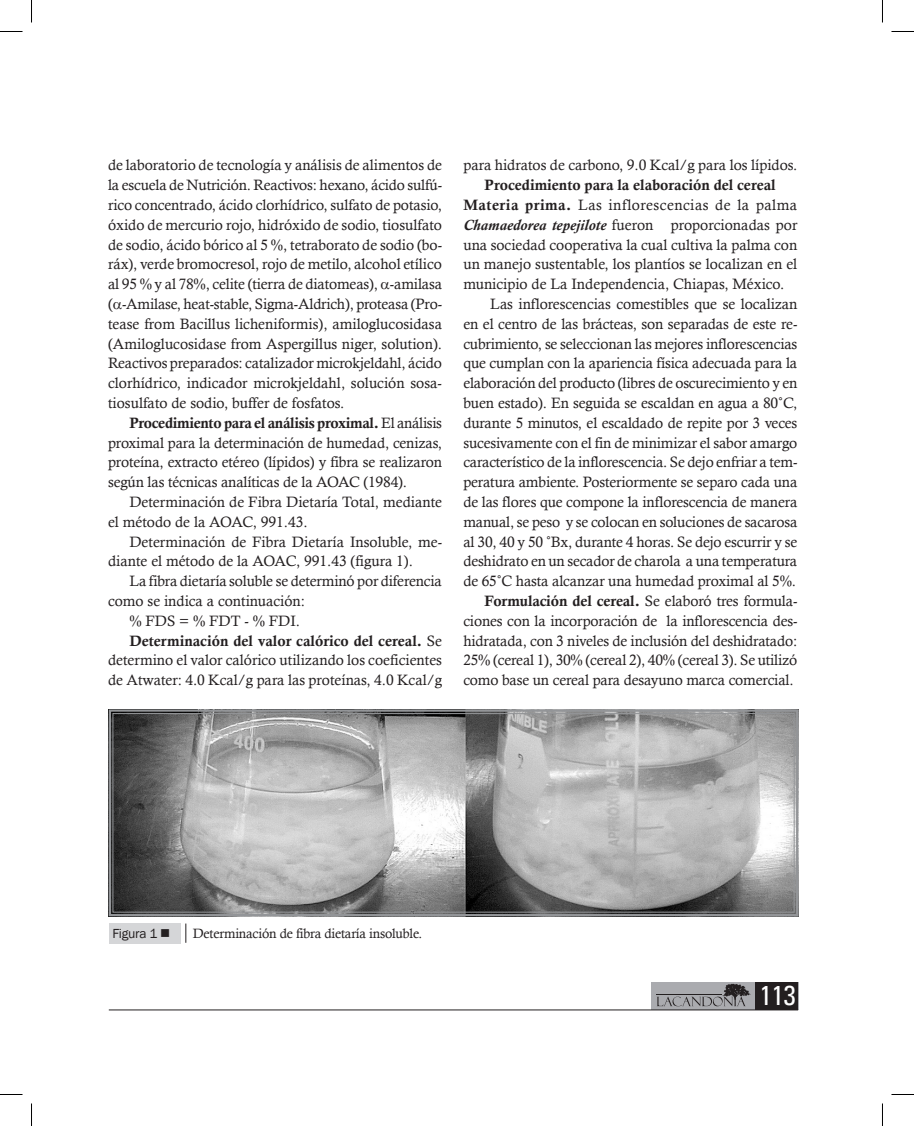
<style>
.page{position:relative;width:914px;height:1126px;background:#fff}
.page>*{position:absolute;margin:0;border:0;box-sizing:border-box;transform-origin:0 0}
.t1{font:condensed 27px "Univers";color:#fff}
.t2{font:15px/19.8px "Calisto";letter-spacing:-.01em;color:#231f20;text-align:justify}
.t3{font:15px "Calis MT Bol";color:#231f20}
.t4{font:15px "Calis MT Bol";letter-spacing:-.02em;color:#231f20}
.t5{font:15px "Calisto";letter-spacing:.03em;color:#231f20}
.t6{font:13.5px "Calisto";letter-spacing:-.015em;color:#231f20}
.t7{font:13.5px "Franklin Gothic";letter-spacing:-.02em;color:#231f20}
.s1{font-family:"Calisto"}
.s2{font-family:"Calis MT Bol"}
.s3{font-weight:700;font-style:italic}
</style>
<div class="page">
<div style="left:650px;top:982px;width:148px;height:28px;background:#aaabaf"></div>
<div style="left:755px;top:982px;width:43px;height:28px;background:#231f20"></div>
<hr style="left:109px;top:1010px;width:689px;height:1px;background:#231f20">
<svg style="left:656px;top:984px;width:94px;height:22px"></svg>
<svg style="left:108px;top:709px;width:691px;height:208px;background:#a0a0a0"></svg>
<div style="left:112px;top:713px;width:682px;height:200px;border:1px solid #939598"></div>
<div style="left:109px;top:923px;width:72px;height:21px;background:#d5d6d8"></div>
<svg style="left:185px;top:924px;width:1px;height:19px"></svg>
<svg style="left:0;top:31px;width:22px;height:1px"></svg>
<svg style="left:891px;top:31px;width:22px;height:1px"></svg>
<svg style="left:0;top:1094px;width:22px;height:1px"></svg>
<svg style="left:891px;top:1094px;width:22px;height:1px"></svg>
<svg style="left:31px;top:0;width:1px;height:22px"></svg>
<svg style="left:31px;top:1103px;width:1px;height:23px"></svg>
<svg style="left:882px;top:0;width:1px;height:22px"></svg>
<svg style="left:882px;top:1103px;width:1px;height:23px"></svg>
<p class="t2" style="left:108px;top:155px;width:335px">de laboratorio de tecnología y análisis de alimentos de la escuela de Nutrición. Reactivos: hexano, ácido sulfú&shy;rico concentrado, ácido clorhídrico, sulfato de potasio, óxido de mercurio rojo, hidróxido de sodio, tiosulfato de sodio, ácido bórico al 5 %, tetraborato de sodio (bo&shy;ráx), verde bromocresol, rojo de metilo, alcohol etílico al 95 % y al 78%, celite (tierra de diatomeas), -amilasa ( -Amilase, heat-stable, Sigma-Aldrich), proteasa (Pro&shy;tease from Bacillus licheniformis), amiloglucosidasa (Amiloglucosidase from Aspergillus niger, solution).<br>Reactivos preparados: catalizador microkjeldahl, ácido clorhídrico, indicador microkjeldahl, solución sosa&shy;tiosulfato de sodio, buffer de fosfatos.</p>
<p class="t4" style="left:129px;top:416px;width:314px">Procedimiento para el análisis proximal. <span class="s1">El análisis</span></p>
<p class="t2" style="left:108px;top:432px;width:335px">proximal para la determinación de humedad, cenizas, proteína, extracto etéreo (lípidos) y fibra se realizaron según las técnicas analíticas de la AOAC (1984).</p>
<p class="t2" style="left:108px;top:492px;width:335px;text-indent:21px">Determinación de Fibra Dietaría Total, mediante el método de la AOAC, 991.43.</p>
<p class="t2" style="left:108px;top:531px;width:335px;text-indent:21px">Determinación de Fibra Dietaría Insoluble, me&shy;diante el método de la AOAC, 991.43 (figura 1).</p>
<p class="t2" style="left:129px;top:571px;width:314px">La fibra dietaría soluble se determinó por diferencia</p>
<p class="t2" style="left:108px;top:591px;width:198px">como se indica a continuación:</p>
<p class="t2" style="left:129px;top:611px;width:172px">% FDS = % FDT - % FDI.</p>
<p class="t3" style="left:129px;top:634px;width:314px">Determinación del valor calórico del cereal. <span class="s1">Se</span></p>
<p class="t2" style="left:108px;top:650px;width:335px">determino el valor calórico utilizando los coeficientes de Atwater: 4.0 Kcal/g para las proteínas, 4.0 Kcal/g</p>
<p class="t2" style="left:463px;top:155px;width:335px">para hidratos de carbono, 9.0 Kcal/g para los lípidos.</p>
<p class="t3" style="left:484px;top:179px;width:293px">Procedimiento para la elaboración del cereal</p>
<p class="t5" style="left:463px;top:196px;width:335px"><span class="s2">Materia prima.</span> Las inflorescencias de la palma</p>
<p class="t2" style="left:463px;top:215px;width:335px"><span class="s3">Chamaedorea tepejilote</span> fueron proporcionadas por</p>
<p class="t2" style="left:463px;top:234px;width:335px">una sociedad cooperativa la cual cultiva la palma con</p>
<p class="t2" style="left:463px;top:254px;width:335px">un manejo sustentable, los plantíos se localizan en el</p>
<p class="t2" style="left:463px;top:274px;width:322px">municipio de La Independencia, Chiapas, México.</p>
<p class="t2" style="left:490px;top:294px;width:308px">Las inflorescencias comestibles que se localizan</p>
<p class="t2" style="left:463px;top:314px;width:335px">en el centro de las brácteas, son separadas de este re-</p>
<p class="t2" style="left:463px;top:333px;width:335px">cubrimiento, se seleccionan las mejores inflorescencias</p>
<p class="t2" style="left:463px;top:353px;width:335px">que cumplan con la apariencia física adecuada para la</p>
<p class="t2" style="left:463px;top:373px;width:335px">elaboración del producto (libres de oscurecimiento y en</p>
<p class="t2" style="left:463px;top:393px;width:335px">buen estado). En seguida se escaldan en agua a 80˚C,</p>
<p class="t2" style="left:463px;top:413px;width:335px">durante 5 minutos, el escaldado de repite por 3 veces</p>
<p class="t2" style="left:463px;top:432px;width:335px">sucesivamente con el fin de minimizar el sabor amargo</p>
<p class="t2" style="left:463px;top:452px;width:335px">característico de la inflorescencia. Se dejo enfriar a tem-</p>
<p class="t2" style="left:463px;top:472px;width:335px">peratura ambiente. Posteriormente se separo cada una</p>
<p class="t2" style="left:463px;top:492px;width:335px">de las flores que compone la inflorescencia de manera</p>
<p class="t2" style="left:463px;top:512px;width:335px">manual, se peso y se colocan en soluciones de sacarosa</p>
<p class="t2" style="left:463px;top:531px;width:335px">al 30, 40 y 50 ˚Bx, durante 4 horas. Se dejo escurrir y se</p>
<p class="t2" style="left:463px;top:551px;width:335px">deshidrato en un secador de charola a una temperatura</p>
<p class="t2" style="left:463px;top:571px;width:334px">de 65˚C hasta alcanzar una humedad proximal al 5%.</p>
<p class="t3" style="left:484px;top:595px;width:314px">Formulación del cereal. <span class="s1">Se elaboró tres formula-</span></p>
<p class="t2" style="left:463px;top:611px;width:335px">ciones con la incorporación de la inflorescencia des&shy;hidratada, con 3 niveles de inclusión del deshidratado:<br>25% (cereal 1), 30% (cereal 2), 40% (cereal 3). Se utilizó como base un cereal para desayuno marca comercial.</p>
<p class="t7" style="left:112px;top:926px;width:59px">Figura 1 ■</p>
<p class="t6" style="left:193px;top:925px;width:231px">Determinación de fibra dietaría insoluble.</p>
<h1 class="t1" style="left:759px;top:978px;width:37px">113</h1>
</div>
